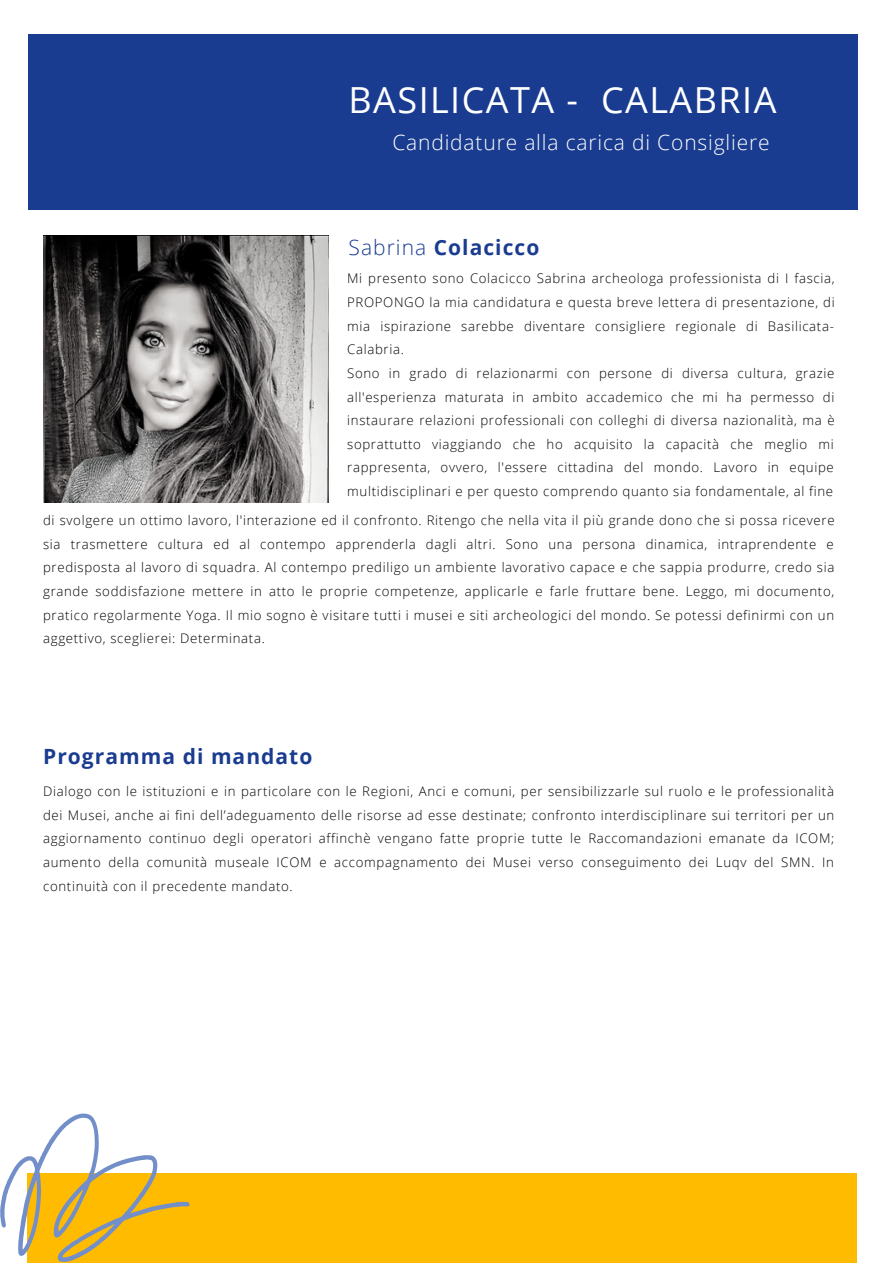
<style>
.page{position:relative;width:893px;height:1264px;background:#fff}
.page>*{position:absolute;margin:0;border:0;box-sizing:border-box;transform-origin:0 0}
.t1{font:36px "Open Sans";letter-spacing:.04em;color:#fff}
.t2{font:300 21px "Open Sans";letter-spacing:.04em;color:#fff}
.t3{font:700 21px "Open Sans";letter-spacing:.05em;color:#1a3c90}
.t4{font:300 13.2px/23.5px "Open Sans";letter-spacing:.05em;color:#000;text-align:justify}
.s1{font-weight:300}
</style>
<div class="page">
<div style="left:28px;top:35px;width:829px;height:175px;background:#1a3c90"></div>
<img style="left:43px;top:236px;width:286px;height:266px">
<div style="left:27px;top:1173px;width:829px;height:89px;background:#fb0"></div>
<svg style="left:0;top:1113px;width:190px;height:148px"></svg>
<h1 class="t1" style="left:348px;top:74px;width:429px">BASILICATA - CALABRIA</h1>
<h2 class="t2" style="left:392px;top:128px;width:379px">Candidature alla carica di Consigliere</h2>
<h2 class="t3" style="left:348px;top:233px;width:192px"><span class="s1">Sabrina</span> Colacicco</h2>
<p class="t4" style="left:347px;top:266px;width:489px;text-align:left">Mi presento sono Colacicco Sabrina archeologa professionista di I fascia, PROPONGO la mia candidatura e questa breve lettera di presentazione, di mia ispirazione sarebbe diventare consigliere regionale di Basilicata-Calabria.<br>Sono in grado di relazionarmi con persone di diversa cultura, grazie all'esperienza maturata in ambito accademico che mi ha permesso di instaurare relazioni professionali con colleghi di diversa nazionalità, ma è soprattutto viaggiando che ho acquisito la capacità che meglio mi rappresenta, ovvero, l'essere cittadina del mondo. Lavoro in equipe multidisciplinari e per questo comprendo quanto sia fondamentale, al fine</p>
<p class="t4" style="left:43px;top:508px;width:792px">di svolgere un ottimo lavoro, l'interazione ed il confronto. Ritengo che nella vita il più grande dono che si possa ricevere sia trasmettere cultura ed al contempo apprenderla dagli altri. Sono una persona dinamica, intraprendente e predisposta al lavoro di squadra. Al contempo prediligo un ambiente lavorativo capace e che sappia produrre, credo sia grande soddisfazione mettere in atto le proprie competenze, applicarle e farle fruttare bene. Leggo, mi documento, pratico regolarmente Yoga. Il mio sogno è visitare tutti i musei e siti archeologici del mondo. Se potessi definirmi con un aggettivo, sceglierei: Determinata.</p>
<h2 class="t3" style="left:43px;top:741px;width:271px">Programma di mandato</h2>
<p class="t4" style="left:43px;top:779px;width:792px">Dialogo con le istituzioni e in particolare con le Regioni, Anci e comuni, per sensibilizzarle sul ruolo e le professionalità dei Musei, anche ai fini dell’adeguamento delle risorse ad esse destinate; confronto interdisciplinare sui territori per un aggiornamento continuo degli operatori affinchè vengano fatte proprie tutte le Raccomandazioni emanate da ICOM; aumento della comunità museale ICOM e accompagnamento dei Musei verso conseguimento dei Luqv del SMN. In continuità con il precedente mandato.</p>
</div>
